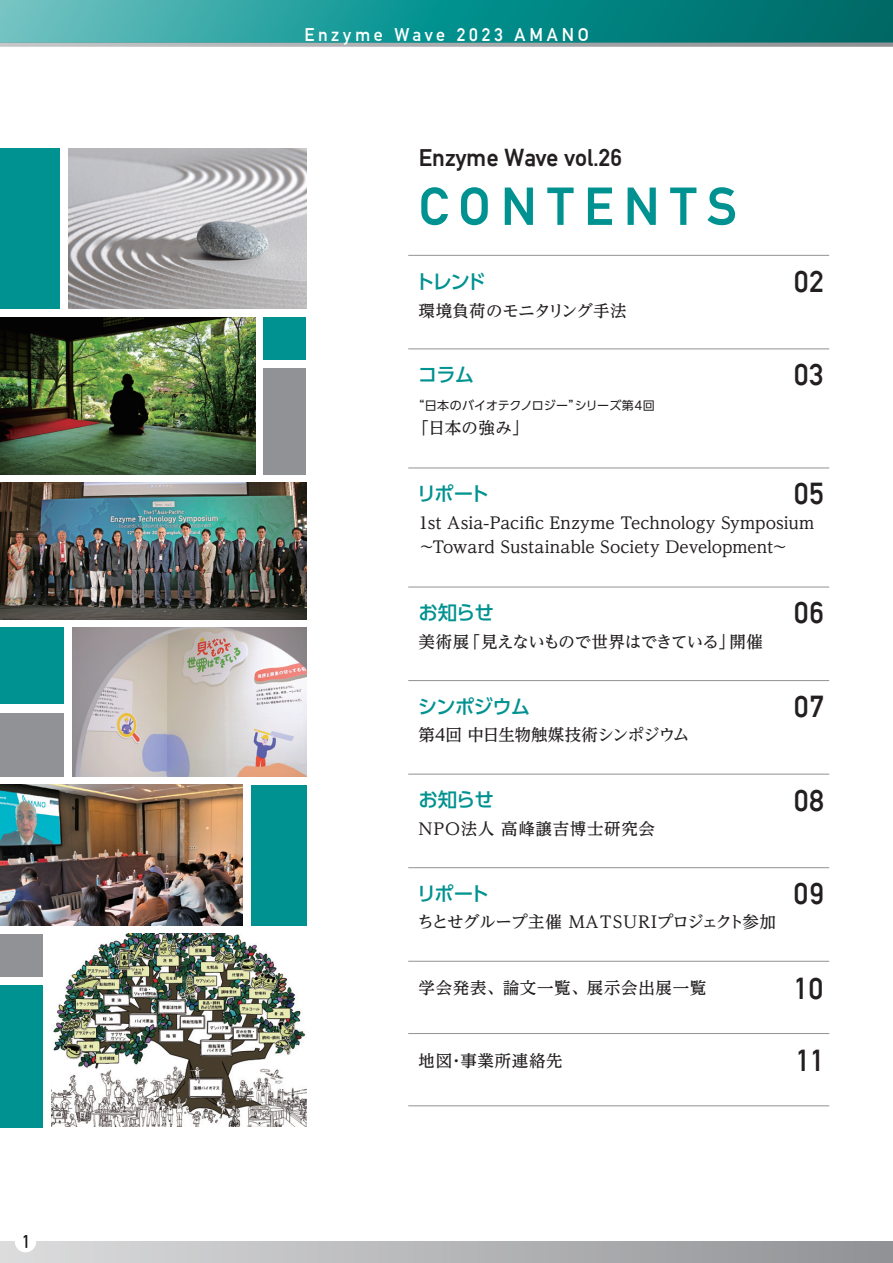
<style>
.page{position:relative;width:893px;height:1263px;background:#fff}
.page>*{position:absolute;margin:0;border:0;box-sizing:border-box;transform-origin:0 0}
.t1{font:52.5px "Alte DIN1451 Mittelschriftgepraegt";letter-spacing:.2em;color:#009290}
.t2{font:29.7px "Alte DIN1451 Mittelschrift";letter-spacing:.04em;color:#231f20}
.t3{font:24px "Alte DIN1451 Mittelschriftgepraegt";color:#231f20}
.t4{font:500 19.5px "UD Shin Go Pro";letter-spacing:-.05em;color:#009290}
.t5{font:18px "Alte DIN1451 Mittelschrift";letter-spacing:.205em;color:#fff}
.t6{font:500 16.5px/24px "UD Reimin Pr 6";color:#231f20}
.t7{font:500 16.5px "UD Reimin Pr 6";letter-spacing:.04em;color:#231f20}
.t8{font:500 16.5px "UD Reimin Pr 6";letter-spacing:-.04em;color:#231f20}
.t9{font:500 16.5px "UD Reimin Pr 6";letter-spacing:-.035em;color:#231f20}
.t10{font:12px "UD Shin Go Pro";letter-spacing:.01em;color:#231f20}
</style>
<div class="page">
<div style="left:0;top:1242px;width:893px;height:21px;background:linear-gradient(to right,#dcdcdd,#909194)"></div>
<svg style="left:0;top:0;width:893px;height:43px;background:#1d9391"></svg>
<img style="left:0;top:785px;width:242px;height:140px">
<img style="left:51px;top:934px;width:255px;height:193px">
<img style="left:68px;top:149px;width:238px;height:160px">
<img style="left:0;top:483px;width:306px;height:136px">
<img style="left:0;top:317px;width:255px;height:157px">
<svg style="left:0;top:43px;width:893px;height:4px;background:#afb0b2"></svg>
<div style="left:15px;top:1231px;width:21px;height:21px;background:#fff;border-radius:50%"></div>
<svg style="left:24px;top:1235px;width:3px;height:13px"></svg>
<hr style="left:408px;top:255px;width:421px;height:1px;background:#919295">
<hr style="left:408px;top:348px;width:421px;height:1px;background:#919295">
<hr style="left:408px;top:680px;width:421px;height:1px;background:#919295">
<hr style="left:408px;top:468px;width:421px;height:1px;background:#919295">
<hr style="left:408px;top:587px;width:421px;height:1px;background:#919295">
<hr style="left:408px;top:867px;width:421px;height:1px;background:#919295">
<hr style="left:408px;top:1033px;width:421px;height:1px;background:#919295">
<div style="left:251px;top:785px;width:55px;height:140px;background:#009290"></div>
<div style="left:0;top:985px;width:43px;height:142px;background:#009290"></div>
<div style="left:0;top:934px;width:43px;height:42px;background:#919295"></div>
<div style="left:0;top:713px;width:64px;height:63px;background:#919295"></div>
<div style="left:0;top:627px;width:64px;height:77px;background:#009290"></div>
<div style="left:264px;top:317px;width:42px;height:43px;background:#009290"></div>
<div style="left:264px;top:368px;width:42px;height:106px;background:#919295"></div>
<hr style="left:408px;top:961px;width:421px;height:1px;background:#919295">
<hr style="left:408px;top:774px;width:421px;height:1px;background:#919295">
<hr style="left:408px;top:1105px;width:421px;height:1px;background:#919295">
<div style="left:0;top:149px;width:60px;height:160px;background:#009290"></div>
<img style="left:72px;top:627px;width:234px;height:149px">
<p class="t5" style="left:304px;top:23px;width:286px">Enzyme Wave 2023 AMANO</p>
<h3 class="t3" style="left:419px;top:143px;width:205px">Enzyme Wave vol.26</h3>
<h1 class="t1" style="left:419px;top:175px;width:320px">CONTENTS</h1>
<p class="t4" style="left:415px;top:266px;width:72px">トレンド</p>
<p class="t6" style="left:418px;top:298px;width:210px">環境負荷のモニタリング手法</p>
<p class="t4" style="left:418px;top:359px;width:58px">コラム</p>
<p class="t10" style="left:413px;top:395px;width:244px">“日本のバイオテクノロジー”シリーズ第4回</p>
<p class="t6" style="left:412px;top:415px;width:118px">「日本の強み」</p>
<h2 class="t2" style="left:794px;top:264px;width:31px">02</h2>
<h2 class="t2" style="left:794px;top:357px;width:31px">03</h2>
<h2 class="t2" style="left:794px;top:476px;width:31px">05</h2>
<p class="t4" style="left:417px;top:478px;width:74px">リポート</p>
<p class="t6" style="left:418px;top:510px;width:397px">1st Asia-Pacific Enzyme Technology Symposium～Toward Sustainable Society Development～</p>
<p class="t4" style="left:418px;top:597px;width:77px">お知らせ</p>
<p class="t8" style="left:418px;top:628px;width:346px">美術展「見えないもので世界はできている」開催</p>
<p class="t4" style="left:418px;top:690px;width:114px">シンポジウム</p>
<p class="t9" style="left:418px;top:722px;width:273px">第4回 中日生物触媒技術シンポジウム</p>
<p class="t4" style="left:418px;top:784px;width:77px">お知らせ</p>
<p class="t7" style="left:418px;top:815px;width:238px">NPO法人 高峰譲吉博士研究会</p>
<p class="t4" style="left:417px;top:877px;width:74px">リポート</p>
<p class="t6" style="left:417px;top:910px;width:360px">ちとせグループ主催 MATSURIプロジェクト参加</p>
<p class="t7" style="left:418px;top:974px;width:289px">学会発表、論文一覧、展示会出展一覧</p>
<h2 class="t2" style="left:794px;top:595px;width:31px">06</h2>
<h2 class="t2" style="left:794px;top:689px;width:31px">07</h2>
<h2 class="t2" style="left:794px;top:782px;width:31px">08</h2>
<h2 class="t2" style="left:794px;top:876px;width:32px">09</h2>
<h2 class="t2" style="left:795px;top:970px;width:30px">10</h2>
<p class="t7" style="left:418px;top:1047px;width:146px">地図・事業所連絡先</p>
<h2 class="t2" style="left:797px;top:1042px;width:26px">11</h2>
</div>
